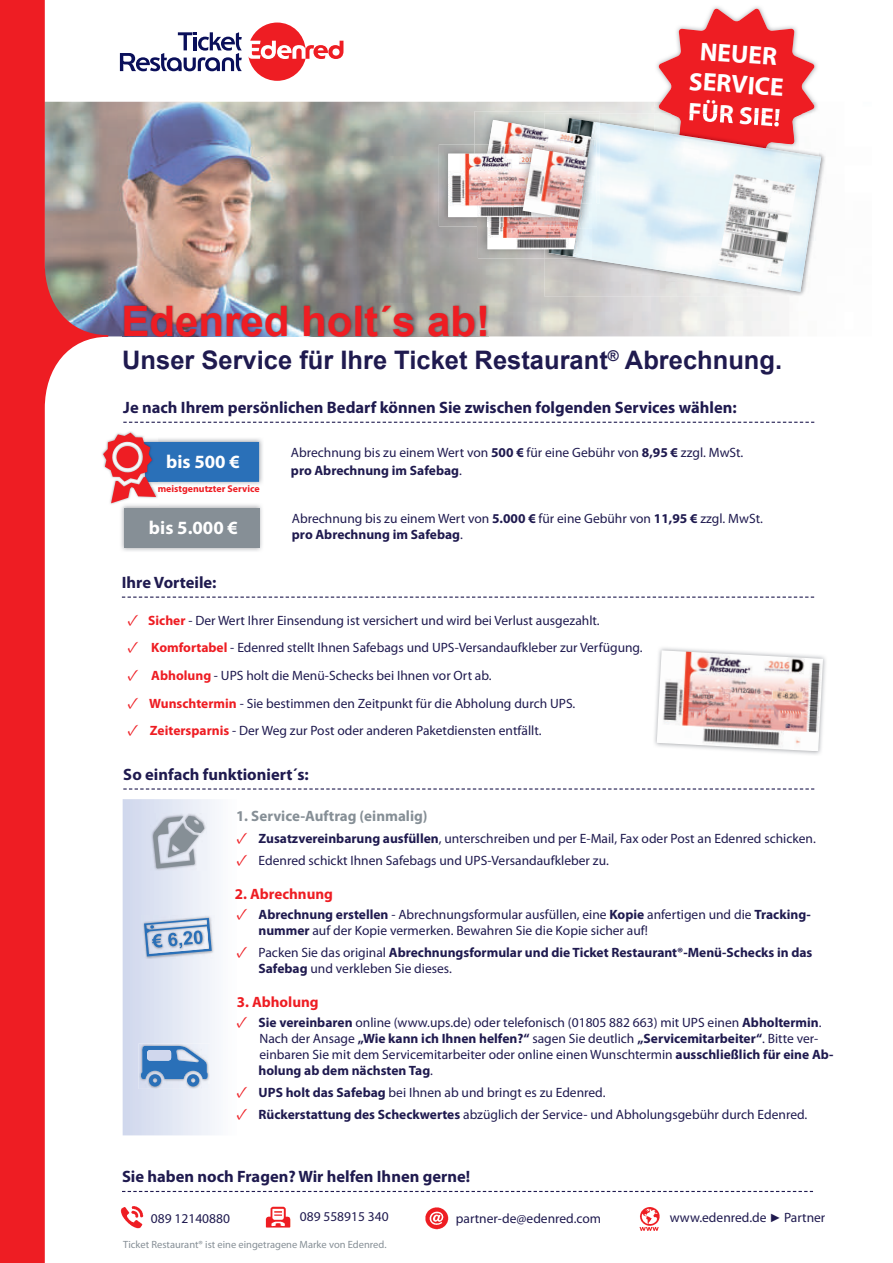
<style>
.page{position:relative;width:893px;height:1263px;background:#fff}
.page>*{position:absolute;margin:0;border:0;box-sizing:border-box;transform-origin:0 0}
.t1{font:700 42px "Arial";color:#ee1d23}
.t2{font:700 25.5px "Arial";color:#1f1a4f}
.t3{font:700 25.5px/30.6px "Myriad Pro";color:#fff;text-align:center}
.t4{font:700 18.75px "Myriad Pro";color:#fff}
.t5{font:700 16.5px "Myriad Pro";color:#1f1a4f}
.t6{font:700 15px "Myriad Pro";color:#868f96}
.t7{font:700 15px "Myriad Pro";color:#ee1d23}
.t8{font:13.5px/16.2px "Myriad Pro";color:#1f1a4f}
.t9{font:700 13.5px/16.2px "Myriad Pro";color:#1f1a4f}
.t10{font:10.5px "Myriad Pro";color:#868f96}
.t11{font:700 9.9px "Myriad Pro";color:#ee1d23}
.s1{font-weight:700}
.s2{font-family:"Minion Pro";font-weight:700;font-size:16.5px;color:#ee1d23}
.s3{font-weight:700;color:#ee1d23}
.s4{font-family:"Minion Pro";font-size:16.5px;color:#ee1d23}
.s5{font-weight:400}
.s6{font-family:"Arial";font-size:12px}
</style>
<div class="page">
<img style="left:108px;top:102px;width:673px;height:234px">
<svg style="left:0;top:0;width:108px;height:1263px"></svg>
<img style="left:122px;top:303px;width:366px;height:34px">
<svg style="left:123px;top:422px;width:691px;height:1px"></svg>
<svg style="left:122px;top:596px;width:692px;height:2px"></svg>
<svg style="left:123px;top:788px;width:691px;height:1px"></svg>
<svg style="left:122px;top:1191px;width:691px;height:1px"></svg>
<img style="left:120px;top:1206px;width:24px;height:23px">
<img style="left:265px;top:1206px;width:26px;height:22px">
<img style="left:639px;top:1207px;width:21px;height:24px">
<img style="left:425px;top:1207px;width:24px;height:23px">
<img style="left:121px;top:504px;width:141px;height:47px">
<div style="left:124px;top:507px;width:135px;height:40px;background:#868f96"></div>
<img style="left:654px;top:6px;width:164px;height:108px">
<svg style="left:658px;top:8px;width:157px;height:106px"></svg>
<img style="left:654px;top:647px;width:172px;height:108px">
<img style="left:657px;top:650px;width:166px;height:101px">
<img style="left:544px;top:114px;width:281px;height:182px">
<img style="left:670px;top:114px;width:133px;height:9px">
<img style="left:689px;top:114px;width:91px;height:9px">
<img style="left:584px;top:123px;width:237px;height:169px">
<img style="left:718px;top:174px;width:79px;height:102px">
<img style="left:478px;top:226px;width:66px;height:33px">
<img style="left:544px;top:249px;width:5px;height:10px">
<img style="left:549px;top:229px;width:43px;height:30px">
<img style="left:488px;top:226px;width:89px;height:23px">
<img style="left:474px;top:111px;width:126px;height:33px">
<img style="left:544px;top:114px;width:56px;height:6px">
<img style="left:567px;top:118px;width:33px;height:86px">
<img style="left:489px;top:120px;width:102px;height:24px">
<img style="left:439px;top:144px;width:39px;height:82px">
<svg style="left:478px;top:217px;width:10px;height:9px"></svg>
<img style="left:488px;top:217px;width:26px;height:9px">
<img style="left:474px;top:144px;width:13px;height:10px">
<img style="left:487px;top:144px;width:27px;height:10px">
<img style="left:448px;top:154px;width:75px;height:63px">
<img style="left:581px;top:204px;width:15px;height:25px">
<img style="left:514px;top:220px;width:67px;height:9px">
<img style="left:591px;top:140px;width:5px;height:64px">
<img style="left:588px;top:181px;width:4px;height:23px">
<img style="left:514px;top:140px;width:77px;height:55px">
<img style="left:514px;top:204px;width:54px;height:22px">
<img style="left:514px;top:144px;width:54px;height:49px">
<img style="left:523px;top:148px;width:65px;height:72px">
<img style="left:259px;top:439px;width:4px;height:45px">
<img style="left:101px;top:430px;width:32px;height:76px">
<img style="left:119px;top:503px;width:39px;height:3px">
<svg style="left:103px;top:433px;width:156px;height:70px"></svg>
<svg style="left:123px;top:799px;width:92px;height:336px;background:#cdd7e8"></svg>
<div style="left:147px;top:1050px;width:24px;height:10px;background:#d0d7ed;border-radius:3px"></div>
<div style="left:76px;top:17px;width:283px;height:68px;background:#fff"></div>
<svg style="left:120px;top:22px;width:223px;height:59px"></svg>
<h1 class="t1" style="left:122px;top:293px;width:370px">Edenred holt´s ab!</h1>
<h2 class="t3" style="left:692px;top:34px;width:96px;rotate:4deg">NEUER<br>SERVICE<br>FÜR SIE!</h2>
<h2 class="t2" style="left:122px;top:343px;width:662px">Unser Service für Ihre Ticket Restaurant<sup>®</sup> Abrechnung.</h2>
<p class="t5" style="left:123px;top:397px;width:615px">Je nach Ihrem persönlichen Bedarf können Sie zwischen folgenden Services wählen:</p>
<p class="t8" style="left:291px;top:443px;width:454px;line-height:18px">Abrechnung bis zu einem Wert von <span class="s1">500 €</span> für eine Gebühr von <span class="s1">8,95 €</span> zzgl. MwSt. <span class="s1">pro Abrechnung im Safebag</span>.</p>
<h3 class="t4" style="left:166px;top:449px;width:75px">bis 500 €</h3>
<p class="t11" style="left:158px;top:482px;width:103px">meistgenutzter Service</p>
<h3 class="t4" style="left:149px;top:515px;width:90px">bis 5.000 €</h3>
<p class="t8" style="left:292px;top:510px;width:472px">Abrechnung bis zu einem Wert von <span class="s1">5.000 €</span> für eine Gebühr von <span class="s1">11,95 €</span> zzgl. MwSt. <span class="s1">pro Abrechnung im Safebag</span>.</p>
<p class="t5" style="left:122px;top:572px;width:96px">Ihre Vorteile:</p>
<p class="t8" style="left:127px;top:612px;width:474px"><span class="s2">✓</span> <span class="s3">Sicher</span> - Der Wert Ihrer Einsendung ist versichert und wird bei Verlust ausgezahlt.</p>
<p class="t8" style="left:127px;top:639px;width:517px"><span class="s2">✓</span> <span class="s3">Komfortabel</span> - Edenred stellt Ihnen Safebags und UPS-Versandaufkleber zur Verfügung.</p>
<p class="t8" style="left:127px;top:667px;width:366px"><span class="s2">✓</span> <span class="s3">Abholung</span> - UPS holt die Menü-Schecks bei Ihnen vor Ort ab.</p>
<p class="t8" style="left:127px;top:695px;width:450px"><span class="s2">✓</span> <span class="s3">Wunschtermin</span> - Sie bestimmen den Zeitpunkt für die Abholung durch UPS.</p>
<p class="t8" style="left:127px;top:722px;width:416px"><span class="s2">✓</span> <span class="s3">Zeitersparnis</span> - Der Weg zur Post oder anderen Paketdiensten entfällt.</p>
<p class="t5" style="left:123px;top:764px;width:187px">So einfach funktioniert´s:</p>
<p class="t6" style="left:236px;top:806px;width:193px">1. Service-Auftrag (einmalig)</p>
<p class="t8" style="left:237px;top:830px;width:581px"><span class="s2">✓</span> <span class="s1">Zusatzvereinbarung ausfüllen</span>, unterschreiben und per E-Mail, Fax oder Post an Edenred schicken.</p>
<p class="t8" style="left:237px;top:852px;width:374px"><span class="s2">✓</span> Edenred schickt Ihnen Safebags und UPS-Versandaufkleber zu.</p>
<p class="t7" style="left:235px;top:884px;width:100px">2. Abrechnung</p>
<p class="t8" style="left:258px;top:906px;width:554px;text-indent:-22px"><span class="s2">✓</span> <span class="s1">Abrechnung erstellen</span> - Abrechnungsformular ausfüllen, eine <span class="s1">Kopie</span> anfertigen und die <span class="s1">Tracking&shy;nummer</span> auf der Kopie vermerken. Bewahren Sie die Kopie sicher auf!</p>
<p class="t9" style="left:258px;top:944px;width:555px;text-indent:-22px"><span class="s4">✓</span> <span class="s5">Packen Sie das original</span> Abrechnungsformular und die Ticket Restaurant®-Menü-Schecks in das<br>Safebag <span class="s5">und verkleben Sie dieses.</span></p>
<p class="t7" style="left:237px;top:992px;width:83px">3. Abholung</p>
<p class="t8" style="left:258px;top:1014px;width:576px;text-indent:-22px"><span class="s2">✓</span> <span class="s1">Sie vereinbaren</span> online (www.ups.de) oder telefonisch (01805 882 663) mit UPS einen <span class="s1">Abholtermin</span>.<br>Nach der Ansage <span class="s1">„Wie kann ich Ihnen helfen?“</span> sagen Sie deutlich <span class="s1">„Servicemitarbeiter“</span>. Bitte ver&shy;einbaren Sie mit dem Servicemitarbeiter oder online einen Wunschtermin <span class="s1">ausschließlich für eine Ab&shy;holung ab dem nächsten Tag</span>.</p>
<p class="t8" style="left:237px;top:1084px;width:370px"><span class="s2">✓</span> <span class="s1">UPS holt das Safebag</span> bei Ihnen ab und bringt es zu Edenred.</p>
<p class="t8" style="left:237px;top:1106px;width:572px"><span class="s2">✓</span> <span class="s1">Rückerstattung des Scheckwertes</span> abzüglich der Service- und Abholungsgebühr durch Edenred.</p>
<p class="t5" style="left:122px;top:1166px;width:350px">Sie haben noch Fragen? Wir helfen Ihnen gerne!</p>
<p class="t8" style="left:151px;top:1210px;width:81px">089 12140880</p>
<p class="t8" style="left:456px;top:1210px;width:147px">partner-de@edenred.com</p>
<p class="t8" style="left:300px;top:1208px;width:90px">089 558915 340</p>
<p class="t8" style="left:670px;top:1209px;width:157px">www.edenred.de <span class="s6">►</span> Partner</p>
<p class="t10" style="left:123px;top:1238px;width:265px">Ticket Restaurant® ist eine eingetragene Marke von Edenred.</p>
</div>
